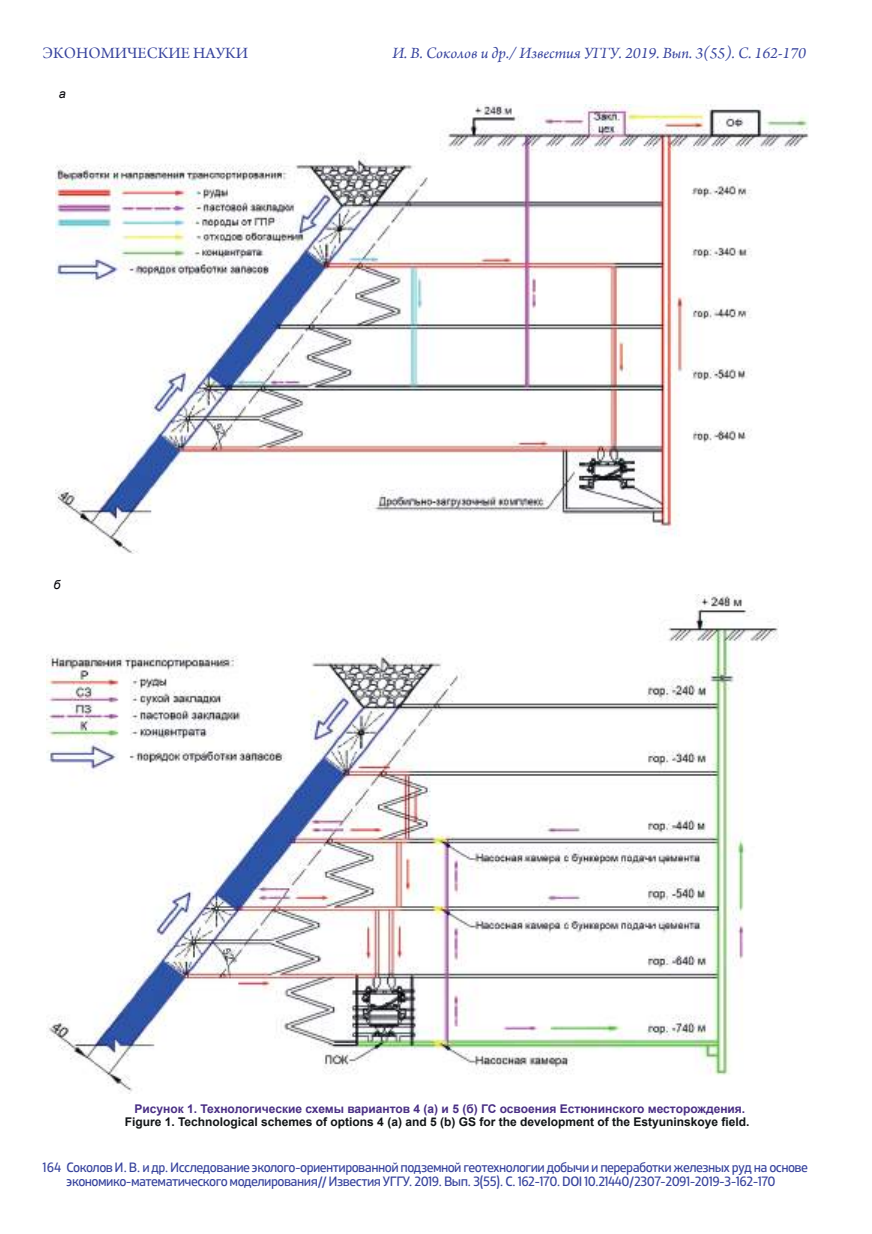
<style>
.page{position:relative;width:872px;height:1234px;background:#fff}
.page>*{position:absolute;margin:0;border:0;box-sizing:border-box;transform-origin:0 0}
.t1{font:italic 16.5px "Arno Pro";color:#37439d}
.t2{font:16.5px "Arno Pro";color:#37439d}
.t3{font:13.5px "XXII Centar";letter-spacing:-.04em;color:#37439d}
.t4{font:italic 12.45px "Arial";color:#05050a}
.t5{font:700 12px "Arial";color:#111416}
.t6{font:700 12px "Arial";color:#492e84}
</style>
<div class="page">
<img style="left:56px;top:104px;width:752px;height:449px">
<img style="left:47px;top:594px;width:731px;height:499px">
<p class="t2" style="left:43px;top:44px;width:207px">ЭКОНОМИЧЕСКИЕ НАУКИ</p>
<p class="t1" style="left:392px;top:44px;width:415px">И. В. Соколов и др./ Известия УГГУ. 2019. Вып. 3(55). С. 162-170</p>
<p class="t4" style="left:59px;top:85px;width:8px">а</p>
<p class="t4" style="left:54px;top:576px;width:9px">б</p>
<p class="t6" style="left:134px;top:1100px;width:612px">Рисунок 1. Технологические схемы вариантов 4 (а) и 5 (б) ГС освоения Естюнинского месторождения.</p>
<p class="t5" style="left:125px;top:1113px;width:626px">Figure 1. Technological schemes of options 4 (a) and 5 (b) GS for the development of the Estyuninskoye field.</p>
<p class="t3" style="left:43px;top:1158px;width:767px">164 Соколов И. В. и др. Исследование эколого-ориентированной подземной геотехнологии добычи и переработки железных руд на основе</p>
<p class="t3" style="left:67px;top:1172px;width:710px">экономико-математического моделирования// Известия УГГУ. 2019. Вып. 3(55). С. 162-170. DOI 10.21440/2307-2091-2019-3-162-170</p>
</div>
